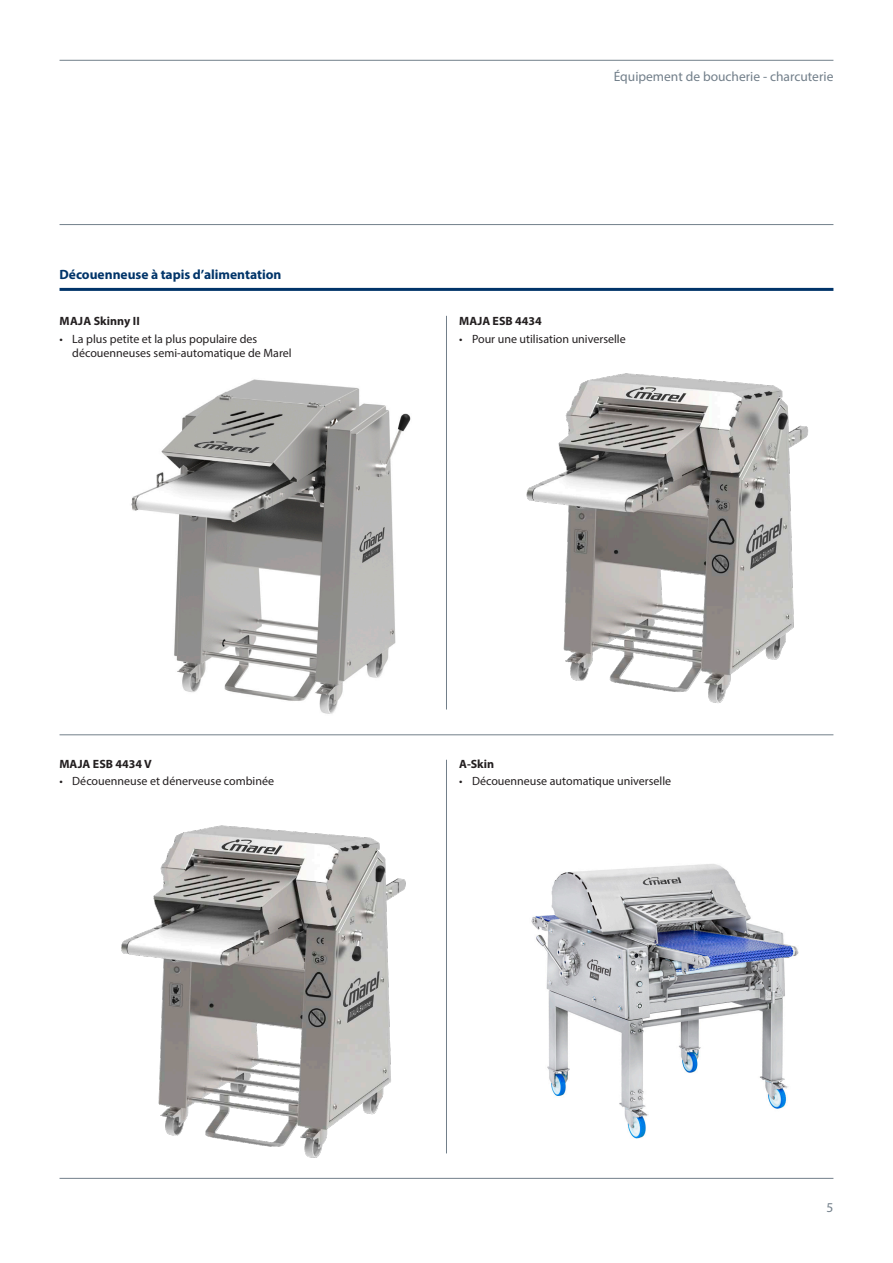
<style>
.page{position:relative;width:893px;height:1263px;background:#fff}
.page>*{position:absolute;margin:0;border:0;box-sizing:border-box;transform-origin:0 0}
.t1{font:13.5px "Myriad Pro";color:#727f8a}
.t2{font:700 13.5px "Myriad Pro";color:#013469}
.t3{font:12px/13.5px "Myriad Pro";color:#231f20}
.t4{font:700 12px "Myriad Pro";color:#231f20}
</style>
<div class="page">
<img style="left:131px;top:379px;width:280px;height:335px">
<hr style="left:60px;top:60px;width:773px;height:1px;background:#727f8a">
<img style="left:526px;top:373px;width:283px;height:330px">
<img style="left:121px;top:825px;width:326px;height:333px">
<hr style="left:60px;top:288px;width:773px;height:3px;background:#013469">
<img style="left:531px;top:864px;width:268px;height:275px">
<hr style="left:60px;top:224px;width:773px;height:1px;background:#727f8a">
<hr style="left:446px;top:760px;width:1px;height:393px;background:#727f8a">
<hr style="left:446px;top:316px;width:1px;height:393px;background:#727f8a">
<hr style="left:60px;top:734px;width:773px;height:1px;background:#727f8a">
<hr style="left:60px;top:1178px;width:773px;height:1px;background:#727f8a">
<p class="t2" style="left:60px;top:268px;width:223px">Découenneuse à tapis d’alimentation</p>
<p class="t4" style="left:60px;top:315px;width:82px">MAJA Skinny II</p>
<p class="t3" style="left:72px;top:333px;width:221px;text-indent:-13px">• La plus petite et la plus populaire des découenneuses semi-automatique de Marel</p>
<p class="t4" style="left:60px;top:757px;width:94px">MAJA ESB 4434 V</p>
<p class="t3" style="left:60px;top:775px;width:216px">• Découenneuse et dénerveuse combinée</p>
<p class="t1" style="left:614px;top:69px;width:221px">Équipement de boucherie - charcuterie</p>
<p class="t4" style="left:459px;top:315px;width:84px">MAJA ESB 4434</p>
<p class="t3" style="left:459px;top:333px;width:168px">• Pour une utilisation universelle</p>
<p class="t4" style="left:459px;top:757px;width:37px">A-Skin</p>
<p class="t3" style="left:459px;top:775px;width:214px">• Découenneuse automatique universelle</p>
<p class="t1" style="left:826px;top:1201px;width:8px">5</p>
</div>
